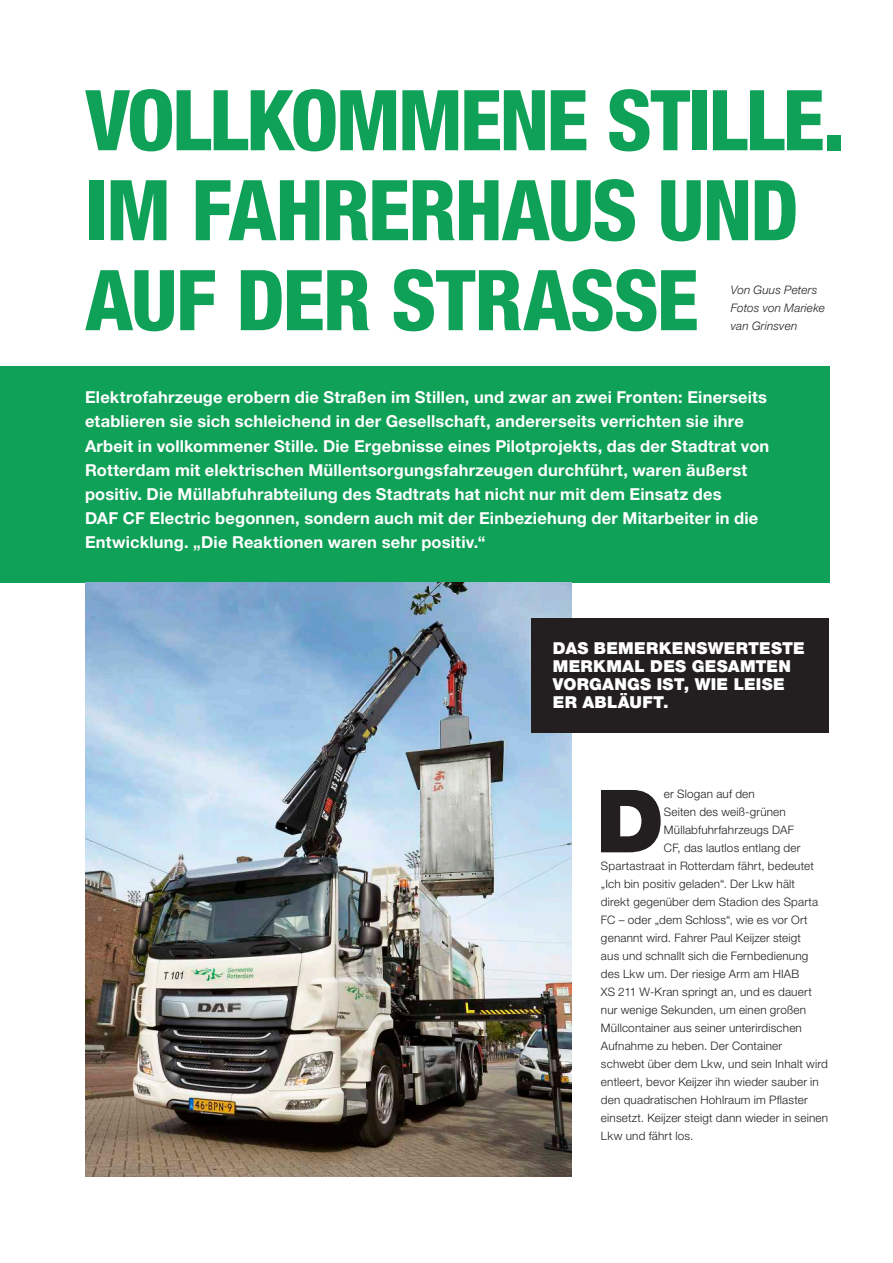
<style>
.page{position:relative;width:893px;height:1263px;background:#fff}
.page>*{position:absolute;margin:0;border:0;box-sizing:border-box;transform-origin:0 0}
.t1{font:900 87.3px "Helvetica Neue LT Pro";color:#231f20}
.t2{font:800 condensed 84px/90px "Helvetica Neue LT Pro";letter-spacing:-.025em;color:#0fa157}
.t3{font:700 16.5px/24px "Helvetica Neue LT Pro";letter-spacing:.01em;color:#fff}
.t4{font:900 16.5px/18px "Helvetica Neue LT Pro";letter-spacing:.015em;color:#fff}
.t5{font:300 11.7px "Helvetica Neue LT Pro";letter-spacing:.015em;color:#231f20}
.t6{font:italic 300 11.7px/18px "Helvetica Neue LT Pro";letter-spacing:.015em;color:#231f20}
</style>
<div class="page">
<div style="left:0;top:366px;width:829px;height:216px;background:#0fa157"></div>
<img style="left:85px;top:582px;width:486px;height:594px">
<div style="left:531px;top:618px;width:298px;height:114px;background:#231f20"></div>
<h2 class="t2" style="left:85px;top:74px;width:761px">VOLLKOMMENE STILLE.<br>IM FAHRERHAUS UND<br>AUF DER STRASSE</h2>
<p class="t6" style="left:731px;top:281px;width:95px">Von Guus Peters<br>Fotos von Marieke van Grinsven</p>
<p class="t3" style="left:85px;top:385px;width:686px">Elektrofahrzeuge erobern die Straßen im Stillen, und zwar an zwei Fronten: Einerseits etablieren sie sich schleichend in der Gesellschaft, andererseits verrichten sie ihre Arbeit in vollkommener Stille. Die Ergebnisse eines Pilotprojekts, das der Stadtrat von Rotterdam mit elektrischen Müllentsorgungsfahrzeugen durchführt, waren äußerst positiv. Die Müllabfuhrabteilung des Stadtrats hat nicht nur mit dem Einsatz des<br>DAF CF Electric begonnen, sondern auch mit der Einbeziehung der Mitarbeiter in die Entwicklung. „Die Reaktionen waren sehr positiv.“</p>
<h3 class="t4" style="left:553px;top:639px;width:253px">DAS BEMERKENSWERTESTE<br>MERKMAL DES GESAMTEN<br>VORGANGS IST, WIE LEISE<br>ER ABLÄUFT.</h3>
<h1 class="t1" style="left:596px;top:769px;width:69px">D</h1>
<p class="t5" style="left:664px;top:787px;width:92px">er Slogan auf den</p>
<p class="t5" style="left:664px;top:805px;width:123px">Seiten des weiß-grünen</p>
<p class="t5" style="left:664px;top:823px;width:131px">Müllabfuhrfahrzeugs DAF</p>
<p class="t5" style="left:664px;top:841px;width:138px">CF, das lautlos entlang der</p>
<p class="t5" style="left:601px;top:859px;width:214px">Spartastraat in Rotterdam fährt, bedeutet</p>
<p class="t5" style="left:601px;top:877px;width:196px">„Ich bin positiv geladen“. Der Lkw hält</p>
<p class="t5" style="left:601px;top:895px;width:219px">direkt gegenüber dem Stadion des Sparta</p>
<p class="t5" style="left:601px;top:913px;width:208px">FC – oder „dem Schloss“, wie es vor Ort</p>
<p class="t5" style="left:601px;top:931px;width:202px">genannt wird. Fahrer Paul Keijzer steigt</p>
<p class="t5" style="left:601px;top:949px;width:209px">aus und schnallt sich die Fernbedienung</p>
<p class="t5" style="left:601px;top:967px;width:200px">des Lkw um. Der riesige Arm am HIAB</p>
<p class="t5" style="left:601px;top:985px;width:212px">XS 211 W-Kran springt an, und es dauert</p>
<p class="t5" style="left:601px;top:1003px;width:207px">nur wenige Sekunden, um einen großen</p>
<p class="t5" style="left:601px;top:1021px;width:202px">Müllcontainer aus seiner unterirdischen</p>
<p class="t5" style="left:601px;top:1039px;width:183px">Aufnahme zu heben. Der Container</p>
<p class="t5" style="left:601px;top:1057px;width:228px">schwebt über dem Lkw, und sein Inhalt wird</p>
<p class="t5" style="left:601px;top:1075px;width:219px">entleert, bevor Keijzer ihn wieder sauber in</p>
<p class="t5" style="left:601px;top:1093px;width:208px">den quadratischen Hohlraum im Pflaster</p>
<p class="t5" style="left:601px;top:1111px;width:229px">einsetzt. Keijzer steigt dann wieder in seinen</p>
<p class="t5" style="left:601px;top:1129px;width:94px">Lkw und fährt los.</p>
</div>
